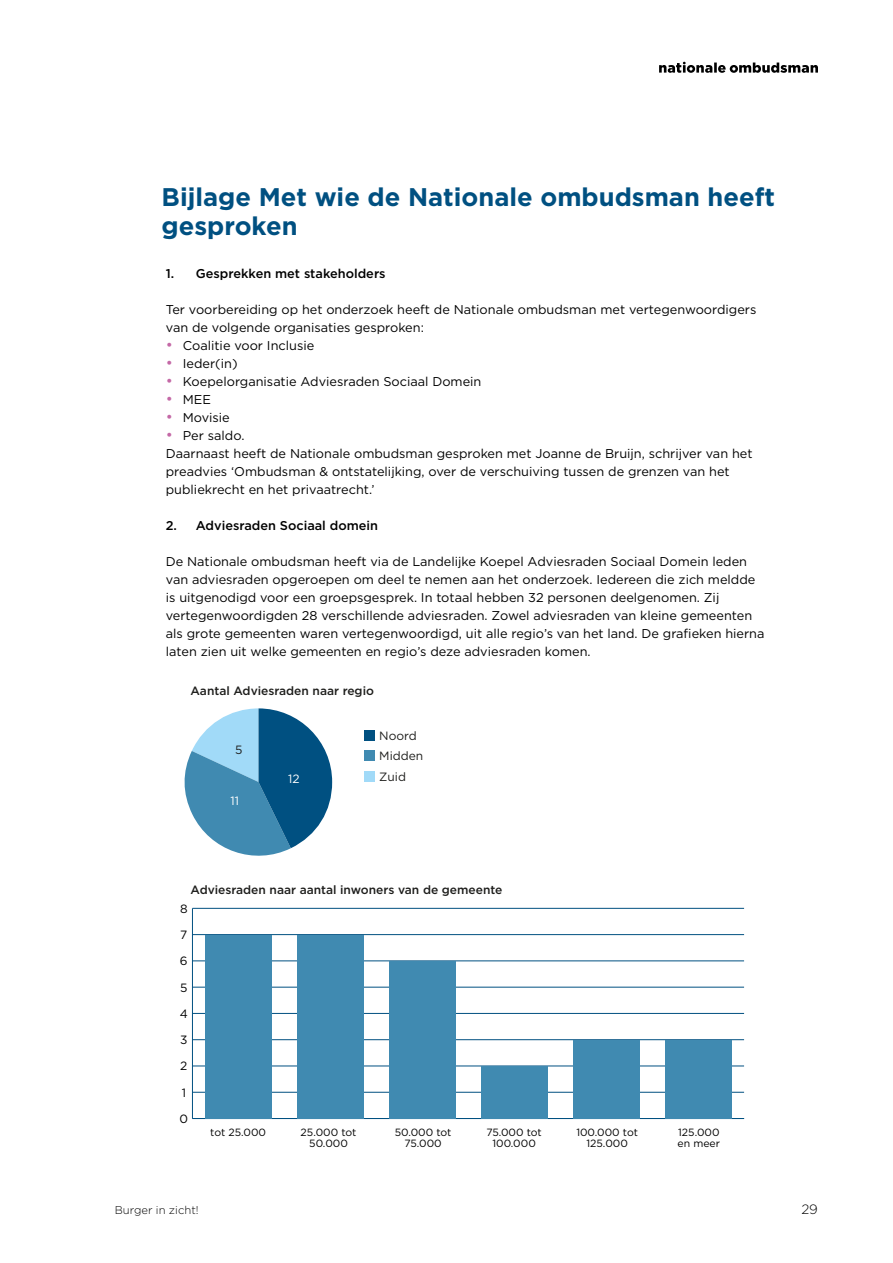
<style>
.page{position:relative;width:893px;height:1263px;background:#fff}
.page>*{position:absolute;margin:0;border:0;box-sizing:border-box;transform-origin:0 0}
.H2_01__Binnenwerk{font:700 25.5px/28.5px "Gotham";color:#005081}
.t1{font:300 13.5px "Gotham";color:#000}
.P_05__Binnenwerk_-_b{font:12.75px/18px "Gotham";color:#000}
.H4_04__Binnenwerk{font:500 12.75px "Gotham";color:#000}
.t2{font:500 12px "Gotham";color:#1d1d1b}
.t3{font:12px/21.1px "Gotham";color:#1d1d1b}
.t4{font:12px "Gotham";color:#000}
.t5{font:12px "Gotham";color:#fff}
.t6{font:300 11.25px "Gotham";color:#000}
.t7{font:10.5px/11.2px "Gotham";color:#000;text-align:center}
.s1{font-size:15px;color:#c468a6}
</style>
<div class="page">
<svg style="left:659px;top:62px;width:159px;height:11px"></svg>
<svg style="left:184px;top:708px;width:148px;height:148px"></svg>
<div style="left:364px;top:730px;width:10px;height:10px;background:#005081"></div>
<div style="left:364px;top:750px;width:10px;height:11px;background:#408ab1"></div>
<div style="left:364px;top:771px;width:10px;height:11px;background:#a1daf8"></div>
<hr style="left:192px;top:908px;width:1px;height:210px;background:#005081">
<hr style="left:192px;top:1118px;width:552px;height:1px;background:#005081">
<hr style="left:192px;top:1092px;width:552px;height:1px;background:#005081">
<hr style="left:192px;top:1065px;width:552px;height:1px;background:#005081">
<hr style="left:192px;top:1039px;width:552px;height:1px;background:#005081">
<hr style="left:192px;top:1013px;width:552px;height:1px;background:#005081">
<hr style="left:192px;top:987px;width:552px;height:1px;background:#005081">
<hr style="left:192px;top:960px;width:552px;height:1px;background:#005081">
<hr style="left:192px;top:934px;width:552px;height:1px;background:#005081">
<hr style="left:192px;top:908px;width:552px;height:1px;background:#005081">
<div style="left:205px;top:934px;width:67px;height:184px;background:#408ab1"></div>
<div style="left:297px;top:934px;width:66px;height:184px;background:#408ab1"></div>
<div style="left:389px;top:961px;width:66px;height:157px;background:#408ab1"></div>
<div style="left:481px;top:1066px;width:66px;height:52px;background:#408ab1"></div>
<div style="left:573px;top:1040px;width:66px;height:78px;background:#408ab1"></div>
<div style="left:665px;top:1040px;width:66px;height:78px;background:#408ab1"></div>
<h2 class="H2_01__Binnenwerk" style="left:162px;top:183px;width:615px">Bijlage Met wie de Nationale ombudsman heeft gesproken</h2>
<h4 class="H4_04__Binnenwerk" style="left:166px;top:265px;width:221px">1. Gesprekken met stakeholders</h4>
<p class="P_05__Binnenwerk_-_b" style="left:166px;top:300px;width:592px">Ter voorbereiding op het onderzoek heeft de Nationale ombudsman met vertegenwoordigers van de volgende organisaties gesproken:</p>
<p class="P_05__Binnenwerk_-_b" style="left:166px;top:336px;width:150px"><span class="s1">•</span> Coalitie voor Inclusie</p>
<p class="P_05__Binnenwerk_-_b" style="left:166px;top:354px;width:73px"><span class="s1">•</span> Ieder(in)</p>
<p class="P_05__Binnenwerk_-_b" style="left:166px;top:372px;width:317px"><span class="s1">•</span> Koepelorganisatie Adviesraden Sociaal Domein</p>
<p class="P_05__Binnenwerk_-_b" style="left:166px;top:390px;width:47px"><span class="s1">•</span> MEE</p>
<p class="P_05__Binnenwerk_-_b" style="left:166px;top:408px;width:66px"><span class="s1">•</span> Movisie</p>
<p class="P_05__Binnenwerk_-_b" style="left:166px;top:426px;width:80px"><span class="s1">•</span> Per saldo.</p>
<p class="P_05__Binnenwerk_-_b" style="left:166px;top:444px;width:588px">Daarnaast heeft de Nationale ombudsman gesproken met Joanne de Bruijn, schrijver van het preadvies ‘Ombudsman &amp; ontstatelijking, over de verschuiving tussen de grenzen van het publiekrecht en het privaatrecht.’</p>
<h4 class="H4_04__Binnenwerk" style="left:166px;top:517px;width:214px">2. Adviesraden Sociaal domein</h4>
<p class="P_05__Binnenwerk_-_b" style="left:166px;top:552px;width:600px">De Nationale ombudsman heeft via de Landelijke Koepel Adviesraden Sociaal Domein leden van adviesraden opgeroepen om deel te nemen aan het onderzoek. Iedereen die zich meldde is uitgenodigd voor een groepsgesprek. In totaal hebben 32 personen deelgenomen. Zij vertegenwoordigden 28 verschillende adviesraden. Zowel adviesraden van kleine gemeenten als grote gemeenten waren vertegenwoordigd, uit alle regio’s van het land. De grafieken hierna laten zien uit welke gemeenten en regio’s deze adviesraden komen.</p>
<p class="t2" style="left:190px;top:683px;width:185px">Aantal Adviesraden naar regio</p>
<p class="t3" style="left:235px;top:739px;width:9px">5</p>
<p class="t5" style="left:231px;top:793px;width:10px">11</p>
<p class="t5" style="left:288px;top:771px;width:13px">12</p>
<p class="t3" style="left:379px;top:724px;width:39px">Noord</p>
<p class="t3" style="left:379px;top:745px;width:46px">Midden<br>Zuid</p>
<p class="t2" style="left:190px;top:881px;width:314px">Adviesraden naar aantal inwoners van de gemeente</p>
<p class="t4" style="left:180px;top:901px;width:9px">8</p>
<p class="t4" style="left:180px;top:927px;width:9px">7</p>
<p class="t4" style="left:180px;top:953px;width:9px">6</p>
<p class="t4" style="left:180px;top:980px;width:9px">5</p>
<p class="t4" style="left:180px;top:1006px;width:10px">4</p>
<p class="t4" style="left:180px;top:1032px;width:9px">3</p>
<p class="t4" style="left:180px;top:1058px;width:9px">2</p>
<p class="t4" style="left:182px;top:1085px;width:6px">1</p>
<p class="t4" style="left:180px;top:1111px;width:10px">0</p>
<p class="t7" style="left:210px;top:1127px;width:57px">tot 25.000</p>
<p class="t7" style="left:301px;top:1127px;width:57px">25.000 tot<br>50.000</p>
<p class="t7" style="left:395px;top:1127px;width:58px">50.000 tot<br>75.000</p>
<p class="t7" style="left:486px;top:1127px;width:57px">75.000 tot<br>100.000</p>
<p class="t7" style="left:576px;top:1127px;width:63px">100.000 tot<br>125.000</p>
<p class="t7" style="left:678px;top:1127px;width:44px;text-align:left">125.000 en meer</p>
<p class="t6" style="left:115px;top:1203px;width:85px">Burger in zicht!</p>
<p class="t1" style="left:801px;top:1201px;width:18px">29</p>
</div>
